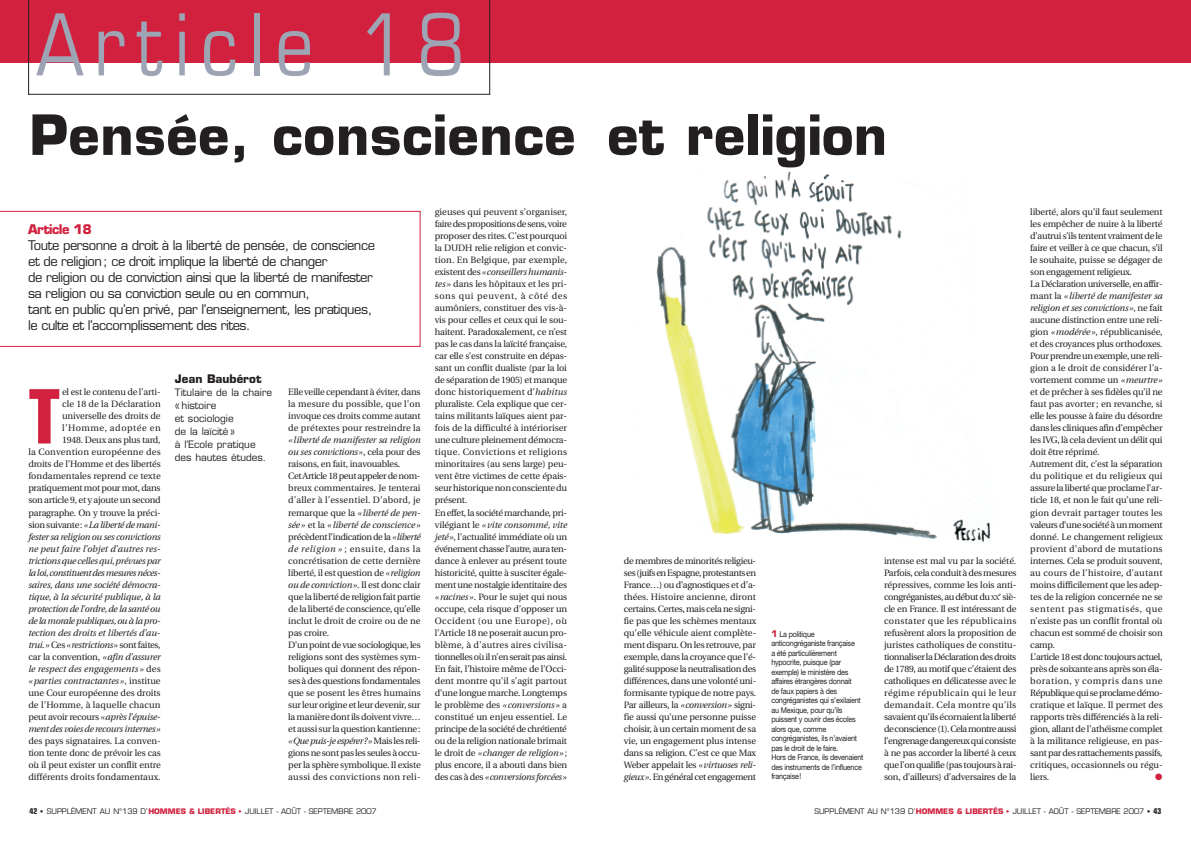
<style>
.page{position:relative;width:1191px;height:842px;background:#fff}
.page>*{position:absolute;margin:0;border:0;box-sizing:border-box;transform-origin:0 0}
.t1{font:condensed 85.7px "Eurostile";letter-spacing:.11em;color:#9da4b4}
.t2{font:700 condensed 75.1px "Eurostile";color:#d1213e}
.t3{font:700 54px "Eurostile";letter-spacing:.015em;color:#231f20}
.t4{font:13px/16px "Eurostile";letter-spacing:-.035em;color:#231f20}
.t5{font:700 13px "Eurostile";letter-spacing:-.035em;color:#d1213e}
.t6{font:700 11.5px "Eurostile";color:#231f20}
.t7{font:10px/13px "Eurostile";color:#231f20}
.t8{font:9.2px/12px "Utopia";letter-spacing:-.02em;color:#231f20;text-align:justify}
.t9{font:italic 9.2px/12px "Utopia";letter-spacing:-.02em;color:#231f20;text-align:right}
.t10{font:9.2px "Zapf Dingbats";color:#d1213e}
.t11{font:8px/9.5px "Helvetica Neue";letter-spacing:-.03em;color:#231f20;scale:.9 1}
.t12{font:7.5px "Eurostile";color:#231f20}
.s1{font-style:normal}
.s2{font-style:italic}
.s3{font-size:6.9px}
.s4{font-family:"Eurostile";font-weight:700;font-size:9px;color:#d1213e}
.s5{font-weight:700;font-stretch:condensed;font-size:8px}
.s6{font-family:"Utopia"}
.s7{font-weight:700;color:#d1213e}
.s8{font-family:"Utopia";color:#d1213e}
</style>
<div class="page">
<div style="left:0;top:0;width:1191px;height:62px;background:#d1213e"></div>
<svg style="left:28px;top:0;width:462px;height:95px"></svg>
<svg style="left:0;top:211px;width:420px;height:136px"></svg>
<img style="left:656px;top:171px;width:335px;height:371px">
<h1 class="t1" style="left:35px;top:13px;width:431px">Article 18</h1>
<h3 class="t3" style="left:29px;top:114px;width:859px">Pensée, conscience et religion</h3>
<h3 class="t5" style="left:28px;top:225px;width:65px">Article 18</h3>
<p class="t4" style="left:28px;top:239px;width:348px">Toute personne a droit à la liberté de pensée, de conscience et de religion ; ce droit implique la liberté de changer<br>de religion ou de conviction ainsi que la liberté de manifester sa religion ou sa conviction seule ou en commun,<br>tant en public qu’en privé, par l’enseignement, les pratiques, le culte et l’accomplissement des rites.</p>
<p class="t9" style="left:28px;top:387px;width:134px"><span class="s1">el est le contenu de l’arti-<br>cle 18 de la Déclaration universelle des droits de l’Homme, adoptée en<br>1948. Deux ans plus tard,<br>la Convention européenne des droits de l’Homme et des libertés fondamentales reprend ce texte pratiquement mot pour mot, dans son article 9, et y ajoute un second paragraphe. On y trouve la préci&shy;sion suivante:</span> «La liberté de mani&shy;fester sa religion ou ses convictions ne peut faire l’objet d’autres res&shy;trictions que celles qui,prévues par la loi,constituent des mesures néces&shy;saires, dans une société démocra&shy;tique, à la sécurité publique, à la protection de l’ordre,de la santé ou de la morale publiques,ou à la pro&shy;tection des droits et libertés d’au&shy;trui.» <span class="s1">Ces</span> «restrictions» <span class="s1">sont faites, car la convention,</span> «afin d’assurer le respect des engagements » <span class="s1">des </span>« parties contractantes »<span class="s1">, institue une Cour européenne des droits de l’Homme, à laquelle chacun peut avoir recours</span> «après l’épuise&shy;ment des voies de recours internes»</p>
<p class="t8" style="left:28px;top:735px;width:134px">des pays signataires. La conven&shy;tion tente donc de prévoir les cas où il peut exister un conflit entre différents droits fondamentaux.</p>
<h2 class="t2" style="left:28px;top:389px;width:33px">T</h2>
<p class="t6" style="left:175px;top:374px;width:88px">Jean Baubérot</p>
<p class="t7" style="left:175px;top:387px;width:99px">Titulaire de la chaire « histoire<br>et sociologie<br>de la laïcité »<br>à l’Ecole pratique des hautes études.</p>
<p class="t8" style="left:288px;top:387px;width:134px">Elle veille cependant à éviter, dans la mesure du possible, que l’on invoque ces droits comme autant de prétextes pour restreindre la</p>
<p class="t8" style="left:288px;top:435px;width:134px;text-align:left"><span class="s2">« liberté de manifester sa religion ou ses convictions»</span>, cela pour des raisons, en fait, inavouables.<br>Cet Article 18 peut appeler de nom&shy;breux commentaires. Je tenterai d’aller à l’essentiel. D’abord, je remarque que la <span class="s2">«liberté de pen&shy;sée »</span> et la <span class="s2">« liberté de conscience » </span>précèdent l’indication de la <span class="s2">«liberté de religion »</span> ; ensuite, dans la concrétisation de cette dernière liberté, il est question de <span class="s2">«religion ou de conviction»</span>. Il est donc clair que la liberté de religion fait partie de la liberté de conscience, qu’elle inclut le droit de croire ou de ne pas croire.<br>D’un point de vue sociologique, les religions sont des systèmes sym&shy;boliques qui donnent des répon&shy;ses à des questions fondamentales que se posent les êtres humains sur leur origine et leur devenir, sur la manière dont ils doivent vivre… et aussi sur la question kantienne: <span class="s2">«Que puis-je espérer?»</span> Mais les reli&shy;gions ne sont pas les seules à occu&shy;per la sphère symbolique. Il existe aussi des convictions non reli-</p>
<p class="t8" style="left:435px;top:207px;width:134px;text-align:left">gieuses qui peuvent s’organiser, faire des propositions de sens, voire proposer des rites. C’est pourquoi la DUDH relie religion et convic&shy;tion. En Belgique, par exemple, existent des <span class="s2">«conseillers humanis&shy;tes »</span> dans les hôpitaux et les pri&shy;sons qui peuvent, à côté des aumôniers, constituer des vis-à&shy;vis pour celles et ceux qui le sou&shy;haitent. Paradoxalement, ce n’est pas le cas dans la laïcité française, car elle s’est construite en dépas&shy;sant un conflit dualiste (par la loi de séparation de 1905) et manque donc historiquement d’<span class="s2">habitus </span>pluraliste. Cela explique que cer&shy;tains militants laïques aient par&shy;fois de la difficulté à intérioriser une culture pleinement démocra&shy;tique. Convictions et religions minoritaires (au sens large) peu&shy;vent être victimes de cette épais&shy;seur historique non consciente du présent.<br>En effet, la société marchande, pri&shy;vilégiant le <span class="s2">« vite consommé, vite jeté»</span>, l’actualité immédiate où un événement chasse l’autre, aura ten&shy;dance à enlever au présent toute historicité, quitte à susciter égale&shy;ment une nostalgie identitaire des <span class="s2">«racines»</span>. Pour le sujet qui nous occupe, cela risque d’opposer un Occident (ou une Europe), où l’Article 18 ne poserait aucun pro&shy;blème, à d’autres aires civilisa&shy;tionnelles où il n’en serait pas ainsi.<br>En fait, l’histoire même de l’Occi&shy;dent montre qu’il s’agit partout d’une longue marche. Longtemps le problème des <span class="s2">« conversions »</span> a constitué un enjeu essentiel. Le principe de la société de chrétienté ou de la religion nationale brimait le droit de <span class="s2">«changer de religion»</span>; plus encore, il a abouti dans bien des cas à des <span class="s2">«conversions forcées»</span></p>
<p class="t8" style="left:624px;top:555px;width:134px">de membres de minorités religieu&shy;ses (juifs en Espagne, protestants en France…) ou d’agnostiques et d’a&shy;thées. Histoire ancienne, diront certains. Certes, mais cela ne signi&shy;fie pas que les schèmes mentaux qu’elle véhicule aient complète&shy;ment disparu. On les retrouve, par exemple, dans la croyance que l’é&shy;galité suppose la neutralisation des différences, dans une volonté uni&shy;formisante typique de notre pays.<br>Par ailleurs, la <span class="s2">«conversion»</span> signi&shy;fie aussi qu’une personne puisse choisir, à un certain moment de sa vie, un engagement plus intense dans sa religion. C’est ce que Max Weber appelait les <span class="s2">«virtuoses reli&shy;gieux»</span>. En général cet engagement</p>
<p class="t8" style="left:884px;top:555px;width:134px">intense est mal vu par la société.<br>Parfois, cela conduit à des mesures répressives, comme les lois anti&shy;congréganistes, au début du <span class="s3">XX</span><sup>e</sup> siè&shy;cle en France. Il est intéressant de constater que les républicains refusèrent alors la proposition de juristes catholiques de constitu&shy;tionnaliser la Déclaration des droits de 1789, au motif que c’étaient des catholiques en délicatesse avec le régime républicain qui le leur demandait. Cela montre qu’ils savaient qu’ils écornaient la liberté de conscience (1). Cela montre aussi l’engrenage dangereux qui consiste à ne pas accorder la liberté à ceux que l’on qualifie (pas toujours à rai&shy;son, d’ailleurs) d’adversaires de la</p>
<p class="t11" style="left:771px;top:630px;width:104px"><span class="s4">1</span> La politique anticongréganiste française<br>a été particulièrement hypocrite, puisque (par exemple) le ministère des affaires étrangères donnait<br>de faux papiers à des congréganistes qui s’exilaient au Mexique, pour qu’ils puissent y ouvrir des écoles alors que, comme congréganistes, ils n’avaient pas le droit de le faire.<br>Hors de France, ils devenaient des instruments de l’influence française!</p>
<p class="t8" style="left:1030px;top:207px;width:134px;text-align:left">liberté, alors qu’il faut seulement les empêcher de nuire à la liberté d’autrui s’ils tentent vraiment de le faire et veiller à ce que chacun, s’il le souhaite, puisse se dégager de son engagement religieux.<br>La Déclaration universelle, en affir&shy;mant la <span class="s2">« liberté de manifester sa religion et ses convictions»</span>, ne fait aucune distinction entre une reli&shy;gion <span class="s2">« modérée»</span>, républicanisée, et des croyances plus orthodoxes.<br>Pour prendre un exemple, une reli&shy;gion a le droit de considérer l’a&shy;vortement comme un <span class="s2">«meurtre» </span>et de prêcher à ses fidèles qu’il ne faut pas avorter; en revanche, si elle les pousse à faire du désordre dans les cliniques afin d’empêcher les IVG, là cela devient un délit qui doit être réprimé.<br>Autrement dit, c’est la séparation du politique et du religieux qui assure la liberté que proclame l’ar&shy;ticle 18, et non le fait qu’une reli&shy;gion devrait partager toutes les valeurs d’une société à un moment donné. Le changement religieux provient d’abord de mutations internes. Cela se produit souvent, au cours de l’histoire, d’autant moins difficilement que les adep&shy;tes de la religion concernée ne se sentent pas stigmatisés, que n’existe pas un conflit frontal où chacun est sommé de choisir son camp.<br>L’article 18 est donc toujours actuel, près de soixante ans après son éla&shy;boration, y compris dans une<br>République qui se proclame démo&shy;cratique et laïque. Il permet des rapports très différenciés à la reli&shy;gion, allant de l’athéisme complet à la militance religieuse, en pas&shy;sant par des rattachements passifs, critiques, occasionnels ou régu&shy;liers.</p>
<p class="t10" style="left:1155px;top:771px;width:9px">●</p>
<p class="t12" style="left:29px;top:808px;width:349px"><span class="s5">42</span> <span class="s6">•</span> SUPPLÉMENT AU N°139 D’<span class="s7">HOMMES &amp; LIBERTÉS</span> <span class="s8">•</span> JUILLET - AOÛT - SEPTEMBRE 2007</p>
<p class="t12" style="left:814px;top:808px;width:349px">SUPPLÉMENT AU N°139 D’<span class="s7">HOMMES &amp; LIBERTÉS</span> <span class="s8">•</span> JUILLET - AOÛT - SEPTEMBRE 2007 <span class="s6">•</span> <span class="s5">43</span></p>
</div>
